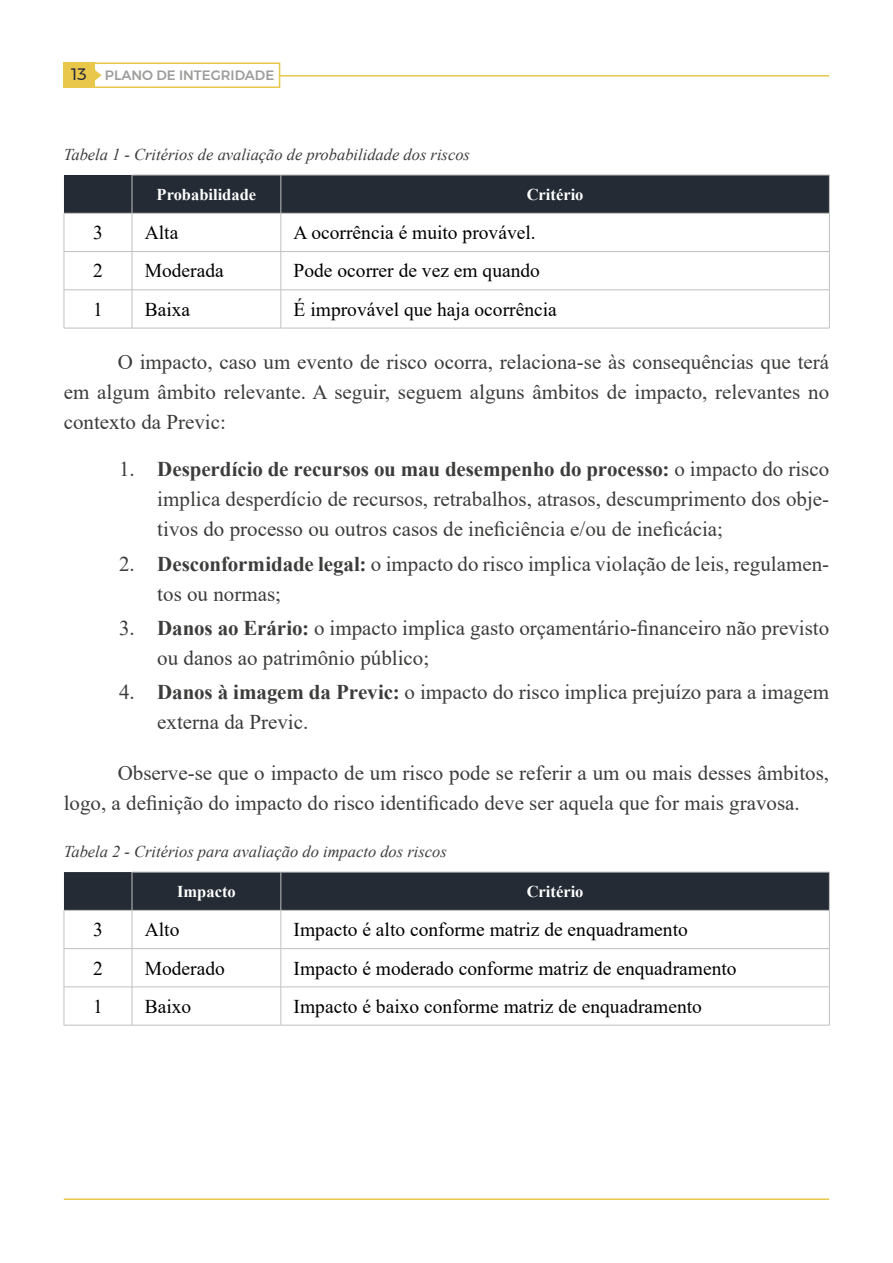
<style>
.page{position:relative;width:893px;height:1263px;background:#fff}
.page>*{position:absolute;margin:0;border:0;box-sizing:border-box;transform-origin:0 0}
.t1{font:21px/30px "Times New Roman";color:#3c3c3b}
.t2{font:19.5px "Times New Roman";color:#000}
.t3{font:italic 16.5px "Times New Roman";color:#3c3c3b}
.t4{font:700 16.5px "Times New Roman";color:#fff}
.t5{font:500 13.5px "Montserrat";color:#9d9d9c}
.s1{font-weight:400;font-size:16.5px;color:#25293a}
.s2{font-weight:700}
</style>
<div class="page">
<hr style="left:280px;top:75px;width:549px;height:2px;background:#e9c74a">
<div style="left:92px;top:63px;width:188px;height:25px;border:2px solid #e9c74a"></div>
<div style="left:63px;top:63px;width:32px;height:25px;background:#e9c74a"></div>
<svg style="left:95px;top:70px;width:7px;height:11px"></svg>
<hr style="left:64px;top:1198px;width:765px;height:2px;background:#e9c74a">
<div style="left:64px;top:175px;width:765px;height:38px;background:#242b34"></div>
<hr style="left:64px;top:213px;width:68px;height:1px;background:#c0c0c0">
<hr style="left:64px;top:213px;width:1px;height:38px;background:#c0c0c0">
<hr style="left:132px;top:213px;width:149px;height:1px;background:#c0c0c0">
<hr style="left:132px;top:213px;width:1px;height:38px;background:#c0c0c0">
<hr style="left:281px;top:213px;width:549px;height:1px;background:#c0c0c0">
<hr style="left:281px;top:213px;width:1px;height:38px;background:#c0c0c0">
<hr style="left:829px;top:213px;width:1px;height:38px;background:#c0c0c0">
<hr style="left:64px;top:251px;width:68px;height:1px;background:#c0c0c0">
<hr style="left:64px;top:252px;width:1px;height:38px;background:#c0c0c0">
<hr style="left:132px;top:251px;width:149px;height:1px;background:#c0c0c0">
<hr style="left:132px;top:252px;width:1px;height:38px;background:#c0c0c0">
<hr style="left:281px;top:251px;width:549px;height:1px;background:#c0c0c0">
<hr style="left:281px;top:252px;width:1px;height:38px;background:#c0c0c0">
<hr style="left:829px;top:252px;width:1px;height:38px;background:#c0c0c0">
<hr style="left:64px;top:290px;width:68px;height:1px;background:#c0c0c0">
<hr style="left:64px;top:290px;width:1px;height:38px;background:#c0c0c0">
<hr style="left:132px;top:290px;width:149px;height:1px;background:#c0c0c0">
<hr style="left:132px;top:290px;width:1px;height:38px;background:#c0c0c0">
<hr style="left:281px;top:290px;width:549px;height:1px;background:#c0c0c0">
<hr style="left:281px;top:290px;width:1px;height:38px;background:#c0c0c0">
<hr style="left:829px;top:290px;width:1px;height:38px;background:#c0c0c0">
<hr style="left:64px;top:328px;width:68px;height:1px;background:#c0c0c0">
<hr style="left:132px;top:328px;width:149px;height:1px;background:#c0c0c0">
<hr style="left:281px;top:328px;width:549px;height:1px;background:#c0c0c0">
<hr style="left:132px;top:175px;width:149px;height:1px;background:#c0c0c0">
<hr style="left:132px;top:175px;width:1px;height:38px;background:#c0c0c0">
<hr style="left:281px;top:175px;width:549px;height:1px;background:#c0c0c0">
<hr style="left:281px;top:175px;width:1px;height:38px;background:#c0c0c0">
<hr style="left:829px;top:175px;width:1px;height:38px;background:#c0c0c0">
<div style="left:64px;top:872px;width:765px;height:38px;background:#242b34"></div>
<hr style="left:64px;top:910px;width:68px;height:1px;background:#c0c0c0">
<hr style="left:64px;top:910px;width:1px;height:38px;background:#c0c0c0">
<hr style="left:132px;top:910px;width:149px;height:1px;background:#c0c0c0">
<hr style="left:132px;top:910px;width:1px;height:38px;background:#c0c0c0">
<hr style="left:281px;top:910px;width:549px;height:1px;background:#c0c0c0">
<hr style="left:281px;top:910px;width:1px;height:38px;background:#c0c0c0">
<hr style="left:829px;top:910px;width:1px;height:38px;background:#c0c0c0">
<hr style="left:64px;top:948px;width:68px;height:1px;background:#c0c0c0">
<hr style="left:64px;top:949px;width:1px;height:38px;background:#c0c0c0">
<hr style="left:132px;top:948px;width:149px;height:1px;background:#c0c0c0">
<hr style="left:132px;top:949px;width:1px;height:38px;background:#c0c0c0">
<hr style="left:281px;top:948px;width:549px;height:1px;background:#c0c0c0">
<hr style="left:281px;top:949px;width:1px;height:38px;background:#c0c0c0">
<hr style="left:829px;top:949px;width:1px;height:38px;background:#c0c0c0">
<hr style="left:64px;top:987px;width:68px;height:1px;background:#c0c0c0">
<hr style="left:64px;top:987px;width:1px;height:38px;background:#c0c0c0">
<hr style="left:132px;top:987px;width:149px;height:1px;background:#c0c0c0">
<hr style="left:132px;top:987px;width:1px;height:38px;background:#c0c0c0">
<hr style="left:281px;top:987px;width:549px;height:1px;background:#c0c0c0">
<hr style="left:281px;top:987px;width:1px;height:38px;background:#c0c0c0">
<hr style="left:829px;top:987px;width:1px;height:38px;background:#c0c0c0">
<hr style="left:64px;top:1025px;width:68px;height:1px;background:#c0c0c0">
<hr style="left:132px;top:1025px;width:149px;height:1px;background:#c0c0c0">
<hr style="left:281px;top:1025px;width:549px;height:1px;background:#c0c0c0">
<hr style="left:132px;top:872px;width:149px;height:1px;background:#c0c0c0">
<hr style="left:132px;top:872px;width:1px;height:38px;background:#c0c0c0">
<hr style="left:281px;top:872px;width:549px;height:1px;background:#c0c0c0">
<hr style="left:281px;top:872px;width:1px;height:38px;background:#c0c0c0">
<hr style="left:829px;top:872px;width:1px;height:38px;background:#c0c0c0">
<p class="t5" style="left:71px;top:65px;width:205px"><span class="s1">13</span> PLANO DE INTEGRIDADE</p>
<p class="t3" style="left:64px;top:143px;width:408px">Tabela 1 - Critérios de avaliação de probabilidade dos riscos</p>
<p class="t4" style="left:157px;top:182px;width:101px">Probabilidade</p>
<p class="t4" style="left:527px;top:182px;width:58px">Critério</p>
<p class="t2" style="left:93px;top:219px;width:11px">3</p>
<p class="t2" style="left:145px;top:219px;width:35px">Alta</p>
<p class="t2" style="left:294px;top:219px;width:244px">A ocorrência é muito provável.</p>
<p class="t2" style="left:93px;top:257px;width:11px">2</p>
<p class="t2" style="left:145px;top:257px;width:81px">Moderada</p>
<p class="t2" style="left:294px;top:257px;width:248px">Pode ocorrer de vez em quando</p>
<p class="t2" style="left:93px;top:295px;width:11px">1</p>
<p class="t2" style="left:145px;top:295px;width:47px">Baixa</p>
<p class="t2" style="left:294px;top:295px;width:265px">É improvável que haja ocorrência</p>
<p class="t1" style="left:64px;top:347px;width:767px;text-align:justify;text-indent:54px">O impacto, caso um evento de risco ocorra, relaciona-se às consequências que terá em algum âmbito relevante. A seguir, seguem alguns âmbitos de impacto, relevantes no contexto da Previc:</p>
<p class="t1" style="left:157px;top:454px;width:673px;text-align:justify;text-indent:-38px">1. <span class="s2">Desperdício de recursos ou mau desempenho do processo:</span> o impacto do risco implica desperdício de recursos, retrabalhos, atrasos, descumprimento dos obje&shy;tivos do processo ou outros casos de ineficiência e/ou de ineficácia;</p>
<p class="t1" style="left:157px;top:548px;width:673px;text-indent:-38px">2. <span class="s2">Desconformidade legal:</span> o impacto do risco implica violação de leis, regulamen&shy;tos ou normas;</p>
<p class="t1" style="left:157px;top:612px;width:673px;text-indent:-38px">3. <span class="s2">Danos ao Erário:</span> o impacto implica gasto orçamentário-financeiro não previsto ou danos ao patrimônio público;</p>
<p class="t1" style="left:157px;top:676px;width:673px;text-indent:-38px">4. <span class="s2">Danos à imagem da Previc:</span> o impacto do risco implica prejuízo para a imagem externa da Previc.</p>
<p class="t1" style="left:64px;top:758px;width:767px;text-indent:54px">Observe-se que o impacto de um risco pode se referir a um ou mais desses âmbitos, logo, a definição do impacto do risco identificado deve ser aquela que for mais gravosa.</p>
<p class="t3" style="left:64px;top:840px;width:385px">Tabela 2 - Critérios para avaliação do impacto dos riscos</p>
<p class="t4" style="left:177px;top:879px;width:60px">Impacto</p>
<p class="t4" style="left:527px;top:879px;width:58px">Critério</p>
<p class="t2" style="left:93px;top:916px;width:11px">3</p>
<p class="t2" style="left:145px;top:916px;width:36px">Alto</p>
<p class="t2" style="left:294px;top:916px;width:396px">Impacto é alto conforme matriz de enquadramento</p>
<p class="t2" style="left:93px;top:954px;width:11px">2</p>
<p class="t2" style="left:145px;top:954px;width:82px">Moderado</p>
<p class="t2" style="left:294px;top:954px;width:444px">Impacto é moderado conforme matriz de enquadramento</p>
<p class="t2" style="left:93px;top:992px;width:11px">1</p>
<p class="t2" style="left:145px;top:992px;width:48px">Baixo</p>
<p class="t2" style="left:294px;top:992px;width:410px">Impacto é baixo conforme matriz de enquadramento</p>
</div>
